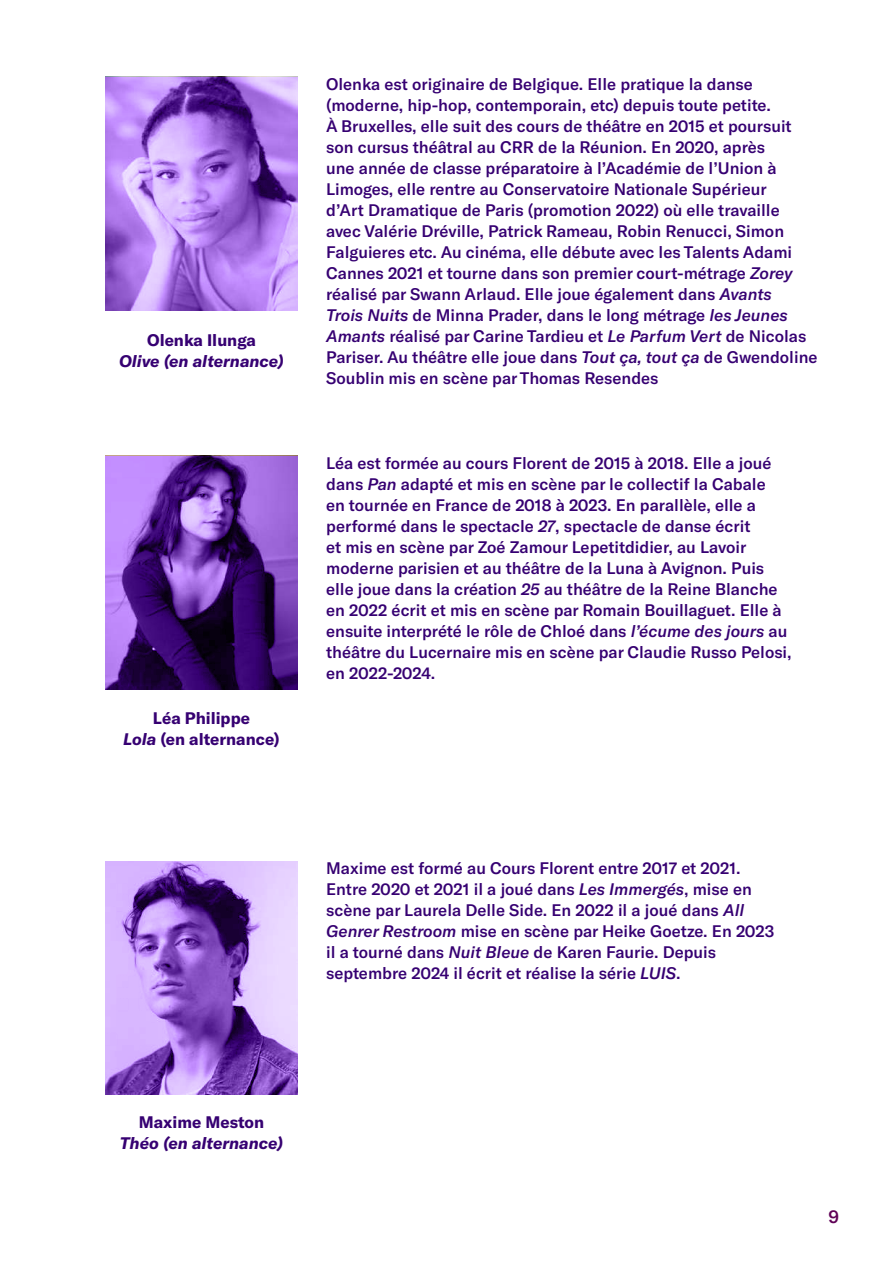
<style>
.page{position:relative;width:893px;height:1263px;background:#fff}
.page>*{position:absolute;margin:0;border:0;box-sizing:border-box;transform-origin:0 0}
.t1{font:500 18px "GT America";color:#5f0056}
.t2{font:500 16.5px/21px "GT America";color:#360072}
.t3{font:700 16.5px/21px "GT America";color:#360072;text-align:center}
.t4{font:italic 700 16.5px "GT America";color:#360072}
.s1{font-style:italic}
</style>
<div class="page">
<svg style="left:105px;top:77px;width:193px;height:233px;background:#a97ade"></svg>
<svg style="left:105px;top:456px;width:193px;height:233px;background:#663998"></svg>
<svg style="left:105px;top:861px;width:193px;height:233px;background:#a37cd0"></svg>
<p class="t3" style="left:147px;top:330px;width:110px">Olenka Ilunga</p>
<p class="t4" style="left:119px;top:351px;width:166px">Olive (en alternance)</p>
<p class="t3" style="left:123px;top:707px;width:158px">Léa Philippe<br><span class="s1">Lola</span> (en alternance)</p>
<p class="t2" style="left:326px;top:74px;width:493px">Olenka est originaire de Belgique. Elle pratique la danse (moderne, hip-hop, contemporain, etc) depuis toute petite.<br>À Bruxelles, elle suit des cours de théâtre en 2015 et poursuit son cursus théâtral au CRR de la Réunion. En 2020, après<br>une année de classe préparatoire à l’Académie de l’Union à Limoges, elle rentre au Conservatoire Nationale Supérieur<br>d’Art Dramatique de Paris (promotion 2022) où elle travaille avec Valérie Dréville, Patrick Rameau, Robin Renucci, Simon Falguieres etc. Au cinéma, elle débute avec les Talents Adami Cannes 2021 et tourne dans son premier court-métrage <span class="s1">Zorey </span>réalisé par Swann Arlaud. Elle joue également dans <span class="s1">Avants<br>Trois Nuits</span> de Minna Prader, dans le long métrage <span class="s1">les Jeunes Amants</span> réalisé par Carine Tardieu et <span class="s1">Le Parfum Vert</span> de Nicolas Pariser. Au théâtre elle joue dans <span class="s1">Tout ça, tout ça</span> de Gwendoline Soublin mis en scène par Thomas Resendes</p>
<p class="t2" style="left:326px;top:453px;width:467px">Léa est formée au cours Florent de 2015 à 2018. Elle a joué dans <span class="s1">Pan</span> adapté et mis en scène par le collectif la Cabale<br>en tournée en France de 2018 à 2023. En parallèle, elle a performé dans le spectacle <span class="s1">27</span>, spectacle de danse écrit<br>et mis en scène par Zoé Zamour Lepetitdidier, au Lavoir moderne parisien et au théâtre de la Luna à Avignon. Puis elle joue dans la création <span class="s1">25</span> au théâtre de la Reine Blanche en 2022 écrit et mis en scène par Romain Bouillaguet. Elle à ensuite interprété le rôle de Chloé dans <span class="s1">l’écume des jours</span> au théâtre du Lucernaire mis en scène par Claudie Russo Pelosi, en 2022-2024.</p>
<p class="t2" style="left:326px;top:858px;width:450px">Maxime est formé au Cours Florent entre 2017 et 2021.<br>Entre 2020 et 2021 il a joué dans <span class="s1">Les Immergés</span>, mise en scène par Laurela Delle Side. En 2022 il a joué dans <span class="s1">All Genrer Restroom</span> mise en scène par Heike Goetze. En 2023 il a tourné dans <span class="s1">Nuit Bleue</span> de Karen Faurie. Depuis septembre 2024 il écrit et réalise la série <span class="s1">LUIS</span>.</p>
<p class="t3" style="left:139px;top:1111px;width:127px">Maxime Meston</p>
<p class="t4" style="left:120px;top:1133px;width:165px">Théo (en alternance)</p>
<p class="t1" style="left:828px;top:1206px;width:12px">9</p>
</div>
